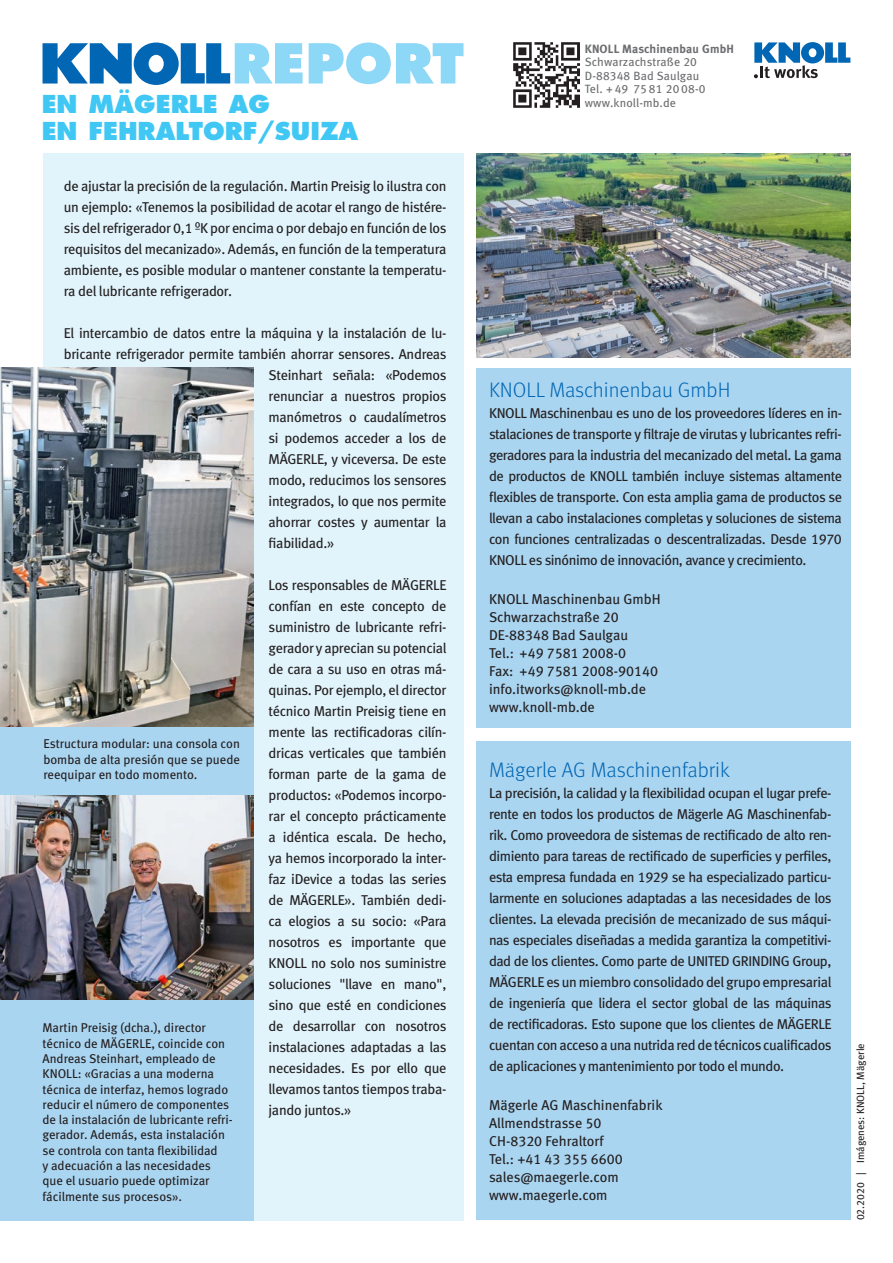
<style>
.page{position:relative;width:893px;height:1263px;background:#fff}
.page>*{position:absolute;margin:0;border:0;box-sizing:border-box;transform-origin:0 0}
.t1{font:800 24px "Futura";color:#40c7f4}
.t2{font:21px "Meta Light LF";color:#0166b3}
.t3{font:14.25px/21px "Meta Book LF";letter-spacing:-.02em;color:#231f20;text-align:justify}
.t4{font:14.25px/18px "Meta Book LF";color:#231f20}
.t5{font:12.75px/15.3px "Meta Book LF";color:#231f20}
.t6{font:12px/13.5px "Meta Book LF";letter-spacing:.01em;color:#6c6d70}
.t7{font:12px "Meta Bold LF";letter-spacing:.01em;color:#6c6d70}
.t8{font:10.5px "Meta Book LF";color:#231f20}
</style>
<div class="page">
<div style="left:43px;top:153px;width:420px;height:1067px;background:#e1f4fc"></div>
<div style="left:0;top:391px;width:254px;height:829px;background:#aad5f1"></div>
<div style="left:476px;top:368px;width:374px;height:359px;background:#aad5f1"></div>
<div style="left:476px;top:741px;width:374px;height:479px;background:#aad5f1"></div>
<svg style="left:309px;top:43px;width:154px;height:41px"></svg>
<svg style="left:43px;top:43px;width:260px;height:42px"></svg>
<svg style="left:754px;top:42px;width:96px;height:36px"></svg>
<img style="left:514px;top:42px;width:65px;height:66px">
<img style="left:476px;top:153px;width:374px;height:204px">
<img style="left:0;top:368px;width:254px;height:358px">
<img style="left:0;top:796px;width:254px;height:203px">
<p class="t7" style="left:585px;top:41px;width:151px">KNOLL Maschinenbau GmbH</p>
<p class="t6" style="left:585px;top:55px;width:122px">Schwarzachstraße 20<br>D-88348 Bad Saulgau<br>Tel. + 49 75 81 20 08-0</p>
<h1 class="t1" style="left:42px;top:90px;width:230px">EN MÄGERLE AG</h1>
<p class="t6" style="left:585px;top:95px;width:93px">www.knoll-mb.de</p>
<h1 class="t1" style="left:42px;top:117px;width:318px">EN FEHRALTORF/SUIZA</h1>
<p class="t3" style="left:64px;top:175px;width:384px">de ajustar la precisión de la regulación. Martin Preisig lo ilustra con un ejemplo: «Tenemos la posibilidad de acotar el rango de histére&shy;sis del refrigerador 0,1 ºK por encima o por debajo en función de los requisitos del mecanizado». Además, en función de la temperatura ambiente, es posible modular o mantener constante la temperatu&shy;ra del lubricante refrigerador.</p>
<p class="t3" style="left:64px;top:322px;width:384px">El intercambio de datos entre la máquina y la instalación de lu-</p>
<p class="t3" style="left:64px;top:343px;width:384px">bricante refrigerador permite también ahorrar sensores. Andreas</p>
<p class="t3" style="left:269px;top:364px;width:180px">Steinhart señala: «Podemos</p>
<p class="t3" style="left:269px;top:385px;width:180px">renunciar a nuestros propios</p>
<p class="t3" style="left:269px;top:406px;width:179px">manómetros o caudalímetros</p>
<p class="t3" style="left:269px;top:427px;width:179px">si podemos acceder a los de</p>
<p class="t3" style="left:269px;top:448px;width:179px">MÄGERLE, y viceversa. De este</p>
<p class="t3" style="left:269px;top:469px;width:180px">modo, reducimos los sensores</p>
<p class="t3" style="left:269px;top:490px;width:179px">integrados, lo que nos permite</p>
<p class="t3" style="left:269px;top:511px;width:179px">ahorrar costes y aumentar la</p>
<p class="t3" style="left:269px;top:532px;width:67px">fiabilidad.»</p>
<p class="t3" style="left:269px;top:574px;width:180px">Los responsables de MÄGERLE confían en este concepto de suministro de lubricante refri&shy;gerador y aprecian su potencial de cara a su uso en otras má&shy;quinas. Por ejemplo, el director técnico Martin Preisig tiene en mente las rectificadoras cilín&shy;dricas verticales que también forman parte de la gama de productos: «Podemos incorpo&shy;rar el concepto prácticamente a idéntica escala. De hecho, ya hemos incorporado la inter&shy;faz iDevice a todas las series de MÄGERLE». También dedi&shy;ca elogios a su socio: «Para nosotros es importante que KNOLL no solo nos suministre soluciones "llave en mano", sino que esté en condiciones de desarrollar con nosotros instalaciones adaptadas a las necesidades. Es por ello que llevamos tantos tiempos traba&shy;jando juntos.»</p>
<h2 class="t2" style="left:489px;top:378px;width:243px">KNOLL Maschinenbau GmbH</h2>
<p class="t3" style="left:489px;top:403px;width:354px">KNOLL Maschinenbau es uno de los proveedores líderes en in&shy;stalaciones de transporte y filtraje de virutas y lubricantes refri&shy;geradores para la industria del mecanizado del metal. La gama de productos de KNOLL también incluye sistemas altamente flexibles de transporte. Con esta amplia gama de productos se llevan a cabo instalaciones completas y soluciones de sistema con funciones centralizadas o descentralizadas. Desde 1970<br>KNOLL es sinónimo de innovación, avance y crecimiento.</p>
<p class="t4" style="left:489px;top:590px;width:173px">KNOLL Maschinenbau GmbH<br>Schwarzachstraße 20<br>DE-88348 Bad Saulgau<br>Tel.: +49 7581 2008-0<br>Fax: +49 7581 2008-90140 info.itworks@knoll-mb.de www.knoll-mb.de</p>
<p class="t5" style="left:43px;top:736px;width:198px;text-align:justify">Estructura modular: una consola con bomba de alta presión que se puede reequipar en todo momento.</p>
<h2 class="t2" style="left:489px;top:757px;width:242px">Mägerle AG Maschinenfabrik</h2>
<p class="t3" style="left:489px;top:782px;width:344px">La precisión, la calidad y la flexibilidad ocupan el lugar prefe&shy;rente en todos los productos de Mägerle AG Maschinenfab&shy;rik. Como proveedora de sistemas de rectificado de alto ren&shy;dimiento para tareas de rectificado de superficies y perfiles, esta empresa fundada en 1929 se ha especializado particu&shy;larmente en soluciones adaptadas a las necesidades de los clientes. La elevada precisión de mecanizado de sus máqui&shy;nas especiales diseñadas a medida garantiza la competitivi&shy;dad de los clientes. Como parte de UNITED GRINDING Group, MÄGERLE es un miembro consolidado del grupo empresarial de ingeniería que lidera el sector global de las máquinas de rectificadoras. Esto supone que los clientes de MÄGERLE cuentan con acceso a una nutrida red de técnicos cualificados de aplicaciones y mantenimiento por todo el mundo.</p>
<p class="t4" style="left:489px;top:1096px;width:175px">Mägerle AG Maschinenfabrik<br>Allmendstrasse 50<br>CH-8320 Fehraltorf<br>Tel.: +41 43 355 6600 sales@maegerle.com www.maegerle.com</p>
<p class="t5" style="left:43px;top:1020px;width:192px">Martin Preisig (dcha.), director técnico de MÄGERLE, coincide con<br>Andreas Steinhart, empleado de<br>KNOLL: «Gracias a una moderna técnica de interfaz, hemos logrado reducir el número de componentes de la instalación de lubricante refri&shy;gerador. Además, esta instalación se controla con tanta flexibilidad<br>y adecuación a las necesidades que el usuario puede optimizar fácilmente sus procesos».</p>
<p class="t8" style="left:854px;top:1220px;width:179px;rotate:-90deg">02.2020 | Imágenes: KNOLL, Mägerle</p>
</div>
